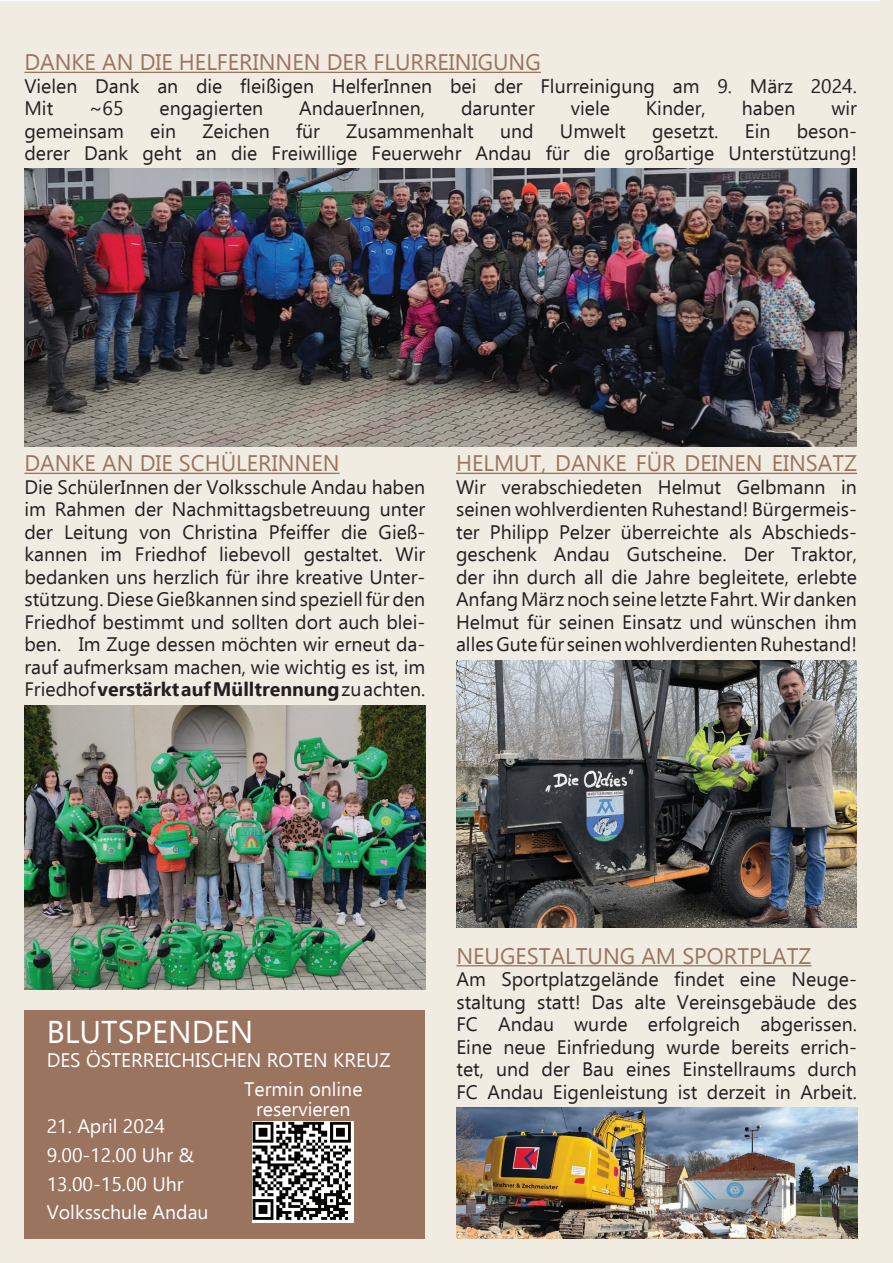
<style>
.page{position:relative;width:893px;height:1263px;background:#fff}
.page>*{position:absolute;margin:0;border:0;box-sizing:border-box;transform-origin:0 0}
.t1{font:31.5px "Ebrima";color:#fff}
.t2{font:22.5px "Ebrima";color:#9a745f}
.t3{font:19.5px/22.5px "Ebrima";color:#231f20;text-align:justify}
.t4{font:19.5px/28.5px "Ebrima";color:#fff}
.s1{font-weight:700}
</style>
<div class="page">
<div style="left:0;top:1px;width:893px;height:1262px;background:#f1ece2"></div>
<hr style="left:24px;top:473px;width:316px;height:1px;background:#9a745f">
<hr style="left:24px;top:72px;width:517px;height:1px;background:#9a745f">
<div style="left:880px;top:0;width:13px;height:1263px;background:#f1ece2"></div>
<img style="left:456px;top:661px;width:401px;height:266px">
<hr style="left:456px;top:965px;width:355px;height:1px;background:#9a745f">
<img style="left:25px;top:705px;width:401px;height:284px">
<img style="left:24px;top:168px;width:833px;height:278px">
<hr style="left:456px;top:473px;width:401px;height:1px;background:#9a745f">
<img style="left:456px;top:1108px;width:401px;height:130px">
<div style="left:24px;top:1010px;width:401px;height:229px;background:#9a745f"></div>
<img style="left:252px;top:1121px;width:101px;height:102px">
<p class="t2" style="left:24px;top:46px;width:515px">Danke an die H elferInnen der Flu rreinigu ng</p>
<p class="t3" style="left:24px;top:74px;width:834px">Vielen Dank an die fleißigen HelferInnen bei der Flurreinigung am 9. März 2024.<br>Mit</p>
<p class="t3" style="left:89px;top:97px;width:36px">~65</p>
<p class="t3" style="left:160px;top:97px;width:105px">engagierten</p>
<p class="t3" style="left:299px;top:97px;width:127px">AndauerInnen,</p>
<p class="t3" style="left:461px;top:97px;width:75px">darunter</p>
<p class="t3" style="left:571px;top:97px;width:41px">viele</p>
<p class="t3" style="left:646px;top:97px;width:61px">Kinder,</p>
<p class="t3" style="left:742px;top:97px;width:55px">haben</p>
<p class="t3" style="left:831px;top:97px;width:27px">wir</p>
<p class="t3" style="left:24px;top:119px;width:101px">gemeinsam</p>
<p class="t3" style="left:150px;top:119px;width:27px">ein</p>
<p class="t3" style="left:202px;top:119px;width:69px">Zeichen</p>
<p class="t3" style="left:296px;top:119px;width:25px">für</p>
<p class="t3" style="left:346px;top:119px;width:129px">Zusammenhalt</p>
<p class="t3" style="left:500px;top:119px;width:35px">und</p>
<p class="t3" style="left:560px;top:119px;width:67px">Umwelt</p>
<p class="t3" style="left:652px;top:119px;width:68px">gesetzt.</p>
<p class="t3" style="left:745px;top:119px;width:27px">Ein</p>
<p class="t3" style="left:24px;top:119px;width:834px;text-align:right">beson-<br>derer Dank geht an die Freiwillige Feuerwehr Andau für die großartige Unterstützung!</p>
<p class="t2" style="left:24px;top:447px;width:317px">danke an die SchülerInnen</p>
<p class="t3" style="left:24px;top:475px;width:402px">Die SchülerInnen der Volksschule Andau haben im Rahmen der Nachmittagsbetreuung unter der Leitung von Christina Pfeiffer die Gieß&shy;kannen im Friedhof liebevoll gestaltet. Wir bedanken uns herzlich für ihre kreative Unter&shy;stützung. Diese Gießkannen sind speziell für den Friedhof bestimmt und sollten dort auch blei&shy;ben. Im Zuge dessen möchten wir erneut da&shy;rauf aufmerksam machen, wie wichtig es ist, im Friedhof <span class="s1">verstärkt auf Mülltrennung</span> zu achten.</p>
<p class="t2" style="left:456px;top:447px;width:31px">Helmut</p>
<p class="t2" style="left:541px;top:447px;width:45px">, Danke</p>
<p class="t2" style="left:636px;top:447px;width:63px">für deinen</p>
<p class="t2" style="left:772px;top:447px;width:25px">Einsat</p>
<p class="t2" style="left:844px;top:447px;width:14px">z</p>
<p class="t3" style="left:456px;top:475px;width:402px">Wir verabschiedeten Helmut Gelbmann in seinen wohlverdienten Ruhestand! Bürgermeis&shy;ter Philipp Pelzer überreichte als Abschieds&shy;geschenk Andau Gutscheine. Der Traktor, der ihn durch all die Jahre begleitete, erlebte Anfang März noch seine letzte Fahrt. Wir danken Helmut für seinen Einsatz und wünschen ihm alles Gute für seinen wohlverdienten Ruhestand!</p>
<h1 class="t1" style="left:47px;top:1009px;width:126px">BLUTSPENDEN</h1>
<p class="t4" style="left:47px;top:1045px;width:12px">des</p>
<p class="t4" style="left:86px;top:1045px;width:150px">Öste rreichischen</p>
<p class="t4" style="left:267px;top:1045px;width:39px">Roten</p>
<p class="t4" style="left:244px;top:1044px;width:148px;line-height:29.4px;text-indent:89px">Kreuz<br>Termin online</p>
<p class="t4" style="left:256px;top:1094px;width:96px">reservieren</p>
<p class="t4" style="left:47px;top:1112px;width:163px">21. April 2024<br>9.00-12.00 Uhr &amp;<br>13.00-15.00 Uhr<br>Volksschule Andau</p>
<p class="t2" style="left:456px;top:939px;width:356px">NEUGESTALTUNG am Sportplatz</p>
<p class="t3" style="left:456px;top:967px;width:402px">Am Sportplatzgelände findet eine Neuge&shy;staltung statt! Das alte Vereinsgebäude des FC Andau wurde erfolgreich abgerissen.<br>Eine neue Einfriedung wurde bereits errich&shy;tet, und der Bau eines Einstellraums durch FC Andau Eigenleistung ist derzeit in Arbeit.</p>
</div>
